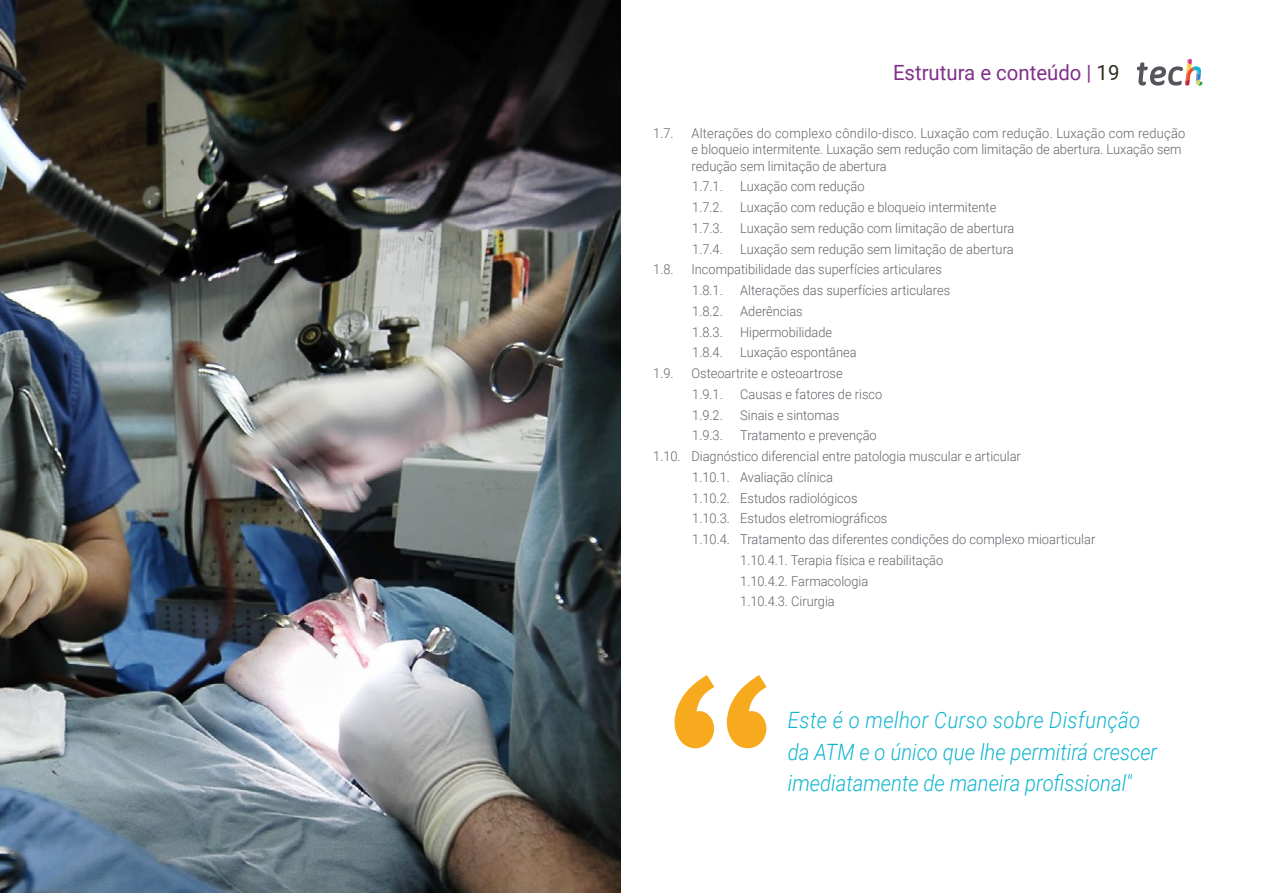
<style>
.page{position:relative;width:1263px;height:893px;background:#fff}
.page>*{position:absolute;margin:0;border:0;box-sizing:border-box;transform-origin:0 0}
.t1{font:italic 300 22.5px/31.5px "Roboto";color:#0fb6cf;scale:.9 1}
.t2{font:21px "Roboto";color:#813089}
.t3{font:300 13.5px/16.5px "Roboto";color:#61646a;scale:.95 1}
.s1{color:#312e20}
</style>
<div class="page">
<svg style="left:674px;top:675px;width:93px;height:73px"></svg>
<img style="left:0;top:0;width:621px;height:893px">
<svg style="left:1137px;top:59px;width:65px;height:27px"></svg>
<h2 class="t2" style="left:893px;top:57px;width:228px">Estrutura e conteúdo | <span class="s1">19</span></h2>
<p class="t3" style="left:653px;top:124px;width:23px">1.7.</p>
<p class="t3" style="left:691px;top:124px;width:521px">Alterações do complexo côndilo-disco. Luxação com redução. Luxação com redução e bloqueio intermitente. Luxação sem redução com limitação de abertura. Luxação sem redução sem limitação de abertura</p>
<p class="t3" style="left:692px;top:178px;width:34px">1.7.1.</p>
<p class="t3" style="left:740px;top:178px;width:132px">Luxação com redução</p>
<p class="t3" style="left:692px;top:199px;width:34px">1.7.2.</p>
<p class="t3" style="left:740px;top:199px;width:271px">Luxação com redução e bloqueio intermitente</p>
<p class="t3" style="left:692px;top:219px;width:34px">1.7.3.</p>
<p class="t3" style="left:740px;top:219px;width:290px">Luxação sem redução com limitação de abertura</p>
<p class="t3" style="left:692px;top:240px;width:34px">1.7.4.</p>
<p class="t3" style="left:740px;top:240px;width:289px">Luxação sem redução sem limitação de abertura</p>
<p class="t3" style="left:653px;top:261px;width:23px">1.8.</p>
<p class="t3" style="left:691px;top:259px;width:265px;line-height:20.7px">Incompatibilidade das superfícies articulares<br>1.8.1.</p>
<p class="t3" style="left:740px;top:282px;width:222px">Alterações das superfícies articulares</p>
<p class="t3" style="left:692px;top:302px;width:34px">1.8.2.</p>
<p class="t3" style="left:740px;top:302px;width:67px">Aderências</p>
<p class="t3" style="left:692px;top:323px;width:34px">1.8.3.</p>
<p class="t3" style="left:740px;top:323px;width:98px">Hipermobilidade</p>
<p class="t3" style="left:692px;top:344px;width:34px">1.8.4.</p>
<p class="t3" style="left:740px;top:344px;width:124px">Luxação espontânea</p>
<p class="t3" style="left:653px;top:365px;width:23px">1.9.</p>
<p class="t3" style="left:691px;top:363px;width:161px;line-height:20.7px">Osteoartrite e osteoartrose<br>1.9.1.</p>
<p class="t3" style="left:740px;top:385px;width:151px">Causas e fatores de risco</p>
<p class="t3" style="left:692px;top:406px;width:34px">1.9.2.</p>
<p class="t3" style="left:740px;top:406px;width:106px">Sinais e sintomas</p>
<p class="t3" style="left:692px;top:427px;width:34px">1.9.3.</p>
<p class="t3" style="left:740px;top:427px;width:145px">Tratamento e prevenção</p>
<p class="t3" style="left:653px;top:448px;width:389px">1.10. Diagnóstico diferencial entre patologia muscular e articular</p>
<p class="t3" style="left:692px;top:468px;width:150px">1.10.1. Avaliação clínica</p>
<p class="t3" style="left:692px;top:489px;width:176px">1.10.2. Estudos radiológicos</p>
<p class="t3" style="left:692px;top:510px;width:207px">1.10.3. Estudos eletromiográficos</p>
<p class="t3" style="left:692px;top:531px;width:426px">1.10.4. Tratamento das diferentes condições do complexo mioarticular</p>
<p class="t3" style="left:740px;top:551px;width:215px">1.10.4.1. Terapia física e reabilitação</p>
<p class="t3" style="left:740px;top:572px;width:136px">1.10.4.2. Farmacologia</p>
<p class="t3" style="left:740px;top:593px;width:101px">1.10.4.3. Cirurgia</p>
<h1 class="t1" style="left:788px;top:703px;width:412px">Este é o melhor Curso sobre Disfunção da ATM e o único que lhe permitirá crescer imediatamente de maneira profissional"</h1>
</div>
